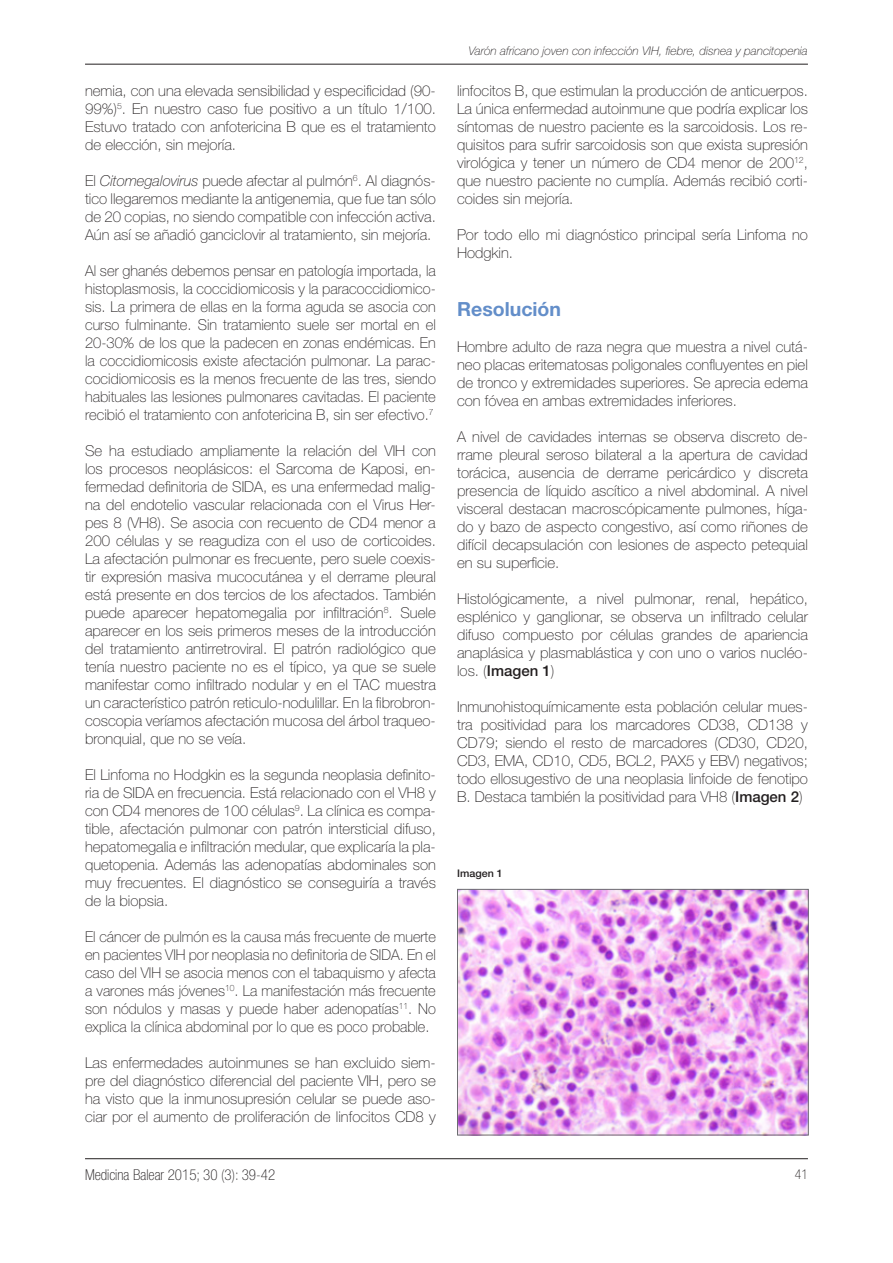
<style>
.page{position:relative;width:893px;height:1263px;background:#fff}
.page>*{position:absolute;margin:0;border:0;box-sizing:border-box;transform-origin:0 0}
.t1{font:700 19.5px "Helvetica Neue LT Std";color:#638ec9}
.t2{font:100 15px/18px "Helvetica Neue LT Std";color:#231f20;text-align:justify}
.t3{font:100 condensed 15px "Helvetica Neue LT Std";color:#231f20}
.t4{font:100 condensed 13.5px "Helvetica Neue LT Std";color:#231f20}
.t5{font:italic 100 12px "Helvetica Neue LT Std";color:#231f20}
.t6{font:500 10.5px "Helvetica Neue LT Std";color:#231f20}
.s1{font-style:italic}
.s2{font-weight:500}
</style>
<div class="page">
<hr style="left:85px;top:1158px;width:723px;height:1px;background:#231f20">
<hr style="left:85px;top:64px;width:723px;height:1px;background:#231f20">
<img style="left:459px;top:891px;width:348px;height:242px">
<div style="left:457px;top:889px;width:352px;height:246px;border:1px solid #6c6d70"></div>
<p class="t2" style="left:85px;top:81px;width:352px">nemia, con una elevada sensibilidad y especificidad (90- 99%)<sup>5</sup>. En nuestro caso fue positivo a un título 1/100.<br>Estuvo tratado con anfotericina B que es el tratamiento de elección, sin mejoría.</p>
<p class="t2" style="left:85px;top:171px;width:352px">El <span class="s1">Citomegalovirus</span> puede afectar al pulmón<sup>6</sup>. Al diagnós&shy;tico llegaremos mediante la antigenemia, que fue tan sólo de 20 copias, no siendo compatible con infección activa.<br>Aún así se añadió ganciclovir al tratamiento, sin mejoría.</p>
<p class="t2" style="left:85px;top:261px;width:352px">Al ser ghanés debemos pensar en patología importada, la histoplasmosis, la coccidiomicosis y la paracoccidiomico&shy;sis. La primera de ellas en la forma aguda se asocia con curso fulminante. Sin tratamiento suele ser mortal en el 20-30% de los que la padecen en zonas endémicas. En la coccidiomicosis existe afectación pulmonar. La parac&shy;cocidiomicosis es la menos frecuente de las tres, siendo habituales las lesiones pulmonares cavitadas. El paciente recibió el tratamiento con anfotericina B, sin ser efectivo.<sup>7</sup></p>
<p class="t2" style="left:85px;top:441px;width:352px">Se ha estudiado ampliamente la relación del VIH con los procesos neoplásicos: el Sarcoma de Kaposi, en&shy;fermedad definitoria de SIDA, es una enfermedad malig&shy;na del endotelio vascular relacionada con el Virus Her&shy;pes 8 (VH8). Se asocia con recuento de CD4 menor a 200 células y se reagudiza con el uso de corticoides.<br>La afectación pulmonar es frecuente, pero suele coexis&shy;tir expresión masiva mucocutánea y el derrame pleural está presente en dos tercios de los afectados. También puede aparecer hepatomegalia por infiltración<sup>8</sup>. Suele aparecer en los seis primeros meses de la introducción del tratamiento antirretroviral. El patrón radiológico que tenía nuestro paciente no es el típico, ya que se suele manifestar como infiltrado nodular y en el TAC muestra un característico patrón reticulo-nodulillar. En la fibrobron&shy;coscopia veríamos afectación mucosa del árbol traqueo&shy;bronquial, que no se veía.</p>
<p class="t2" style="left:85px;top:765px;width:352px">El Linfoma no Hodgkin es la segunda neoplasia definito&shy;ria de SIDA en frecuencia. Está relacionado con el VH8 y con CD4 menores de 100 células<sup>9</sup>. La clínica es compa&shy;tible, afectación pulmonar con patrón intersticial difuso, hepatomegalia e infiltración medular, que explicaría la pla&shy;quetopenia. Además las adenopatías abdominales son muy frecuentes. El diagnóstico se conseguiría a través de la biopsia.</p>
<p class="t2" style="left:85px;top:927px;width:352px">El cáncer de pulmón es la causa más frecuente de muerte en pacientes VIH por neoplasia no definitoria de SIDA. En el caso del VIH se asocia menos con el tabaquismo y afecta a varones más jóvenes<sup>10</sup>. La manifestación más frecuente son nódulos y masas y puede haber adenopatías<sup>11</sup>. No explica la clínica abdominal por lo que es poco probable.</p>
<p class="t2" style="left:85px;top:1053px;width:352px">Las enfermedades autoinmunes se han excluido siem&shy;pre del diagnóstico diferencial del paciente VIH, pero se ha visto que la inmunosupresión celular se puede aso&shy;ciar por el aumento de proliferación de linfocitos CD8 y</p>
<p class="t5" style="left:469px;top:44px;width:341px">Varón africano joven con infección VIH, fiebre, disnea y pancitopenia</p>
<p class="t2" style="left:457px;top:81px;width:352px">linfocitos B, que estimulan la producción de anticuerpos.<br>La única enfermedad autoinmune que podría explicar los síntomas de nuestro paciente es la sarcoidosis. Los re&shy;quisitos para sufrir sarcoidosis son que exista supresión virológica y tener un número de CD4 menor de 200<sup>12</sup>, que nuestro paciente no cumplía. Además recibió corti&shy;coides sin mejoría.</p>
<p class="t2" style="left:457px;top:225px;width:352px">Por todo ello mi diagnóstico principal sería Linfoma no<br>Hodgkin.</p>
<p class="t1" style="left:457px;top:297px;width:105px">Resolución</p>
<p class="t2" style="left:457px;top:338px;width:352px">Hombre adulto de raza negra que muestra a nivel cutá&shy;neo placas eritematosas poligonales confluyentes en piel de tronco y extremidades superiores. Se aprecia edema con fóvea en ambas extremidades inferiores.</p>
<p class="t2" style="left:457px;top:428px;width:352px">A nivel de cavidades internas se observa discreto de&shy;rrame pleural seroso bilateral a la apertura de cavidad torácica, ausencia de derrame pericárdico y discreta presencia de líquido ascítico a nivel abdominal. A nivel visceral destacan macroscópicamente pulmones, híga&shy;do y bazo de aspecto congestivo, así como riñones de difícil decapsulación con lesiones de aspecto petequial en su superficie.</p>
<p class="t2" style="left:457px;top:590px;width:352px">Histológicamente, a nivel pulmonar, renal, hepático, esplénico y ganglionar, se observa un infiltrado celular difuso compuesto por células grandes de apariencia anaplásica y plasmablástica y con uno o varios nucléo&shy;los. (<span class="s2">Imagen 1</span>)</p>
<p class="t2" style="left:457px;top:698px;width:352px">Inmunohistoquímicamente esta población celular mues&shy;tra positividad para los marcadores CD38, CD138 y CD79; siendo el resto de marcadores (CD30, CD20, CD3, EMA, CD10, CD5, BCL2, PAX5 y EBV) negativos; todo ellosugestivo de una neoplasia linfoide de fenotipo B. Destaca también la positividad para VH8 (<span class="s2">Imagen 2</span>)</p>
<p class="t6" style="left:457px;top:867px;width:47px">Imagen 1</p>
<p class="t3" style="left:85px;top:1166px;width:192px">Medicina Balear 2015; 30 (3): 39-42</p>
<p class="t4" style="left:795px;top:1166px;width:14px">41</p>
</div>
